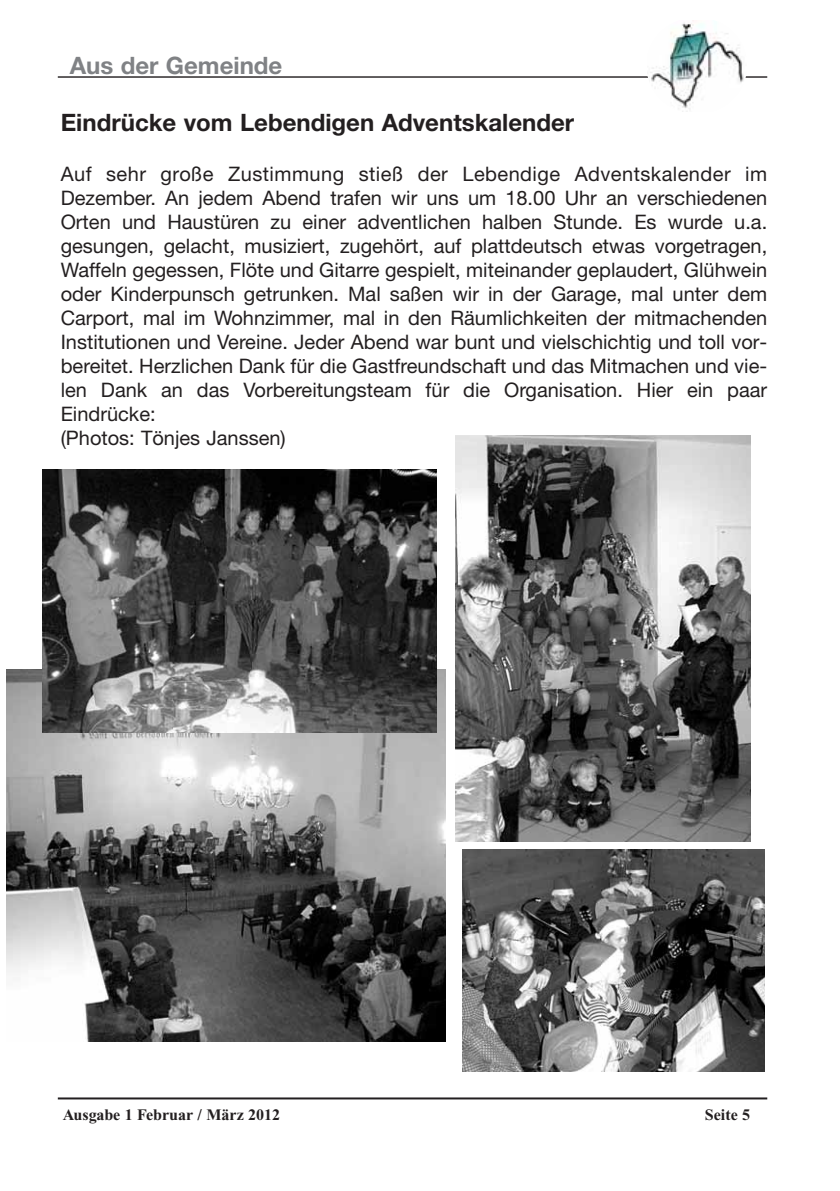
<style>
.page{position:relative;width:840px;height:1191px;background:#fff}
.page>*{position:absolute;margin:0;border:0;box-sizing:border-box;transform-origin:0 0}
.t1{font:700 24px "Helvetica Neue";color:#231f20}
.t2{font:700 24px "Helvetica Neue";color:#808285}
.t3{font:20px/24px "Helvetica Neue";color:#231f20}
.t4{font:700 16px "Times New Roman";color:#231f20}
</style>
<div class="page">
<hr style="left:58px;top:1097px;width:708px;height:2px;background:#231f20">
<hr style="left:58px;top:76px;width:708px;height:2px;background:#231f20">
<img style="left:647px;top:23px;width:99px;height:89px">
<img style="left:7px;top:670px;width:438px;height:371px">
<img style="left:462px;top:850px;width:302px;height:221px">
<img style="left:455px;top:435px;width:294px;height:406px">
<img style="left:43px;top:470px;width:393px;height:262px">
<p class="t2" style="left:70px;top:57px;width:214px">Aus der Gemeinde</p>
<p class="t1" style="left:61px;top:114px;width:515px">Eindrücke vom Lebendigen Adventskalender</p>
<p class="t3" style="left:61px;top:164px;width:707px">Auf sehr große Zustimmung stieß der Lebendige Adventskalender im Dezember. An jedem Abend trafen wir uns um 18.00 Uhr an verschiedenen Orten und Haustüren zu einer adventlichen halben Stunde. Es wurde u.a. gesungen, gelacht, musiziert, zugehört, auf plattdeutsch etwas vorgetragen, Waffeln gegessen, Flöte und Gitarre gespielt, miteinander geplaudert, Glühwein oder Kinderpunsch getrunken. Mal saßen wir in der Garage, mal unter dem Carport, mal im Wohnzimmer, mal in den Räumlichkeiten der mitmachenden Institutionen und Vereine. Jeder Abend war bunt und vielschichtig und toll vor&shy;bereitet. Herzlichen Dank für die Gastfreundschaft und das Mitmachen und vie&shy;len Dank an das Vorbereitungsteam für die Organisation. Hier ein paar Eindrücke:<br>(Photos: Tönjes Janssen)</p>
<p class="t4" style="left:63px;top:1109px;width:219px">Ausgabe 1 Februar / März 2012</p>
<p class="t4" style="left:704px;top:1109px;width:47px">Seite 5</p>
</div>
